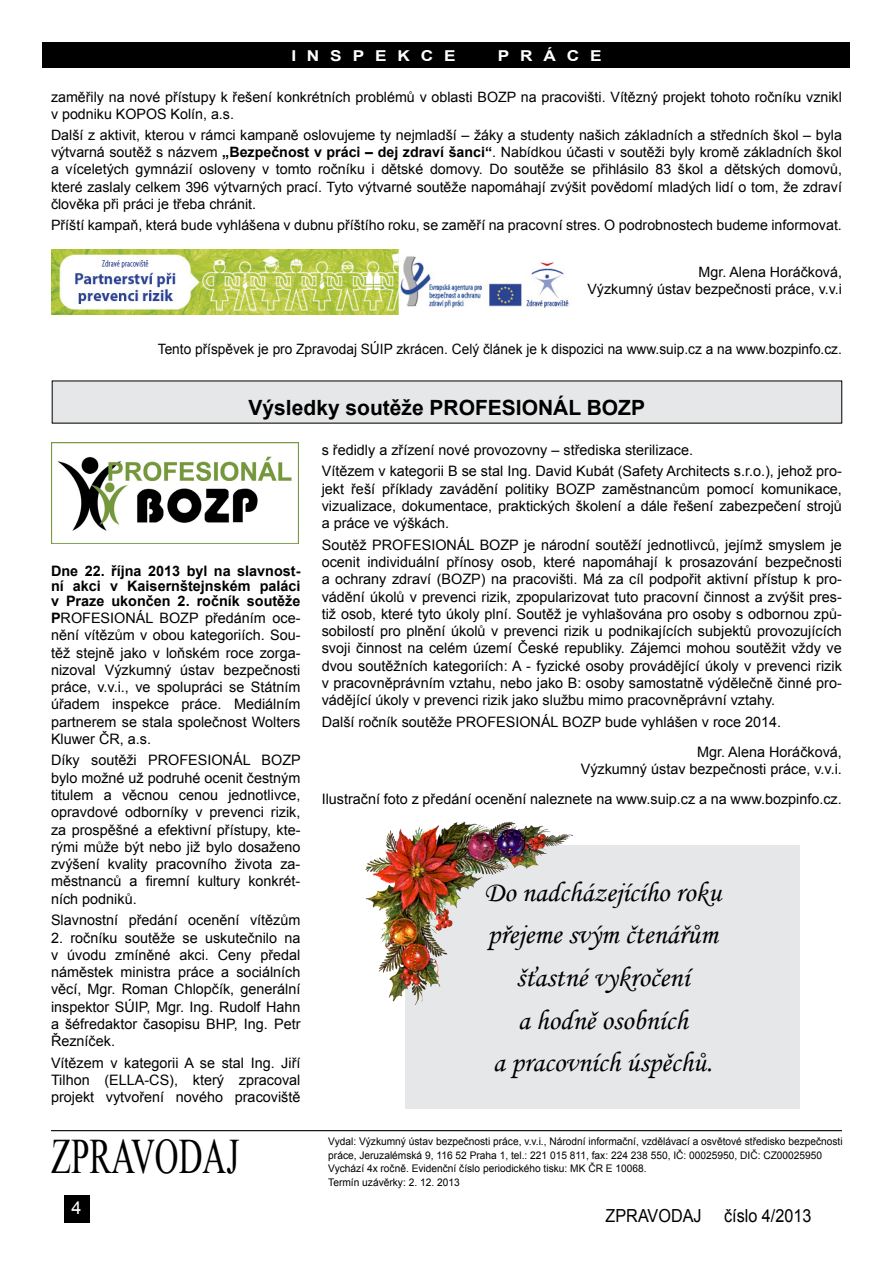
<style>
.page{position:relative;width:893px;height:1263px;background:#fff}
.page>*{position:absolute;margin:0;border:0;box-sizing:border-box;transform-origin:0 0}
.t1{font:49.5px "Times New Roman";color:#000;scale:.67 1}
.t2{font:28.5px/42.8px "Monotype Corsiva";color:#000;text-align:center}
.t3{font:700 21px "Arial";color:#000}
.t4{font:18px "Arial";color:#000;scale:.9 1}
.t5{font:18px "Arial";color:#fff}
.t6{font:700 15px "Arial";color:#fff;scale:1.15 1}
.t7{font:14.4px/17.2px "Arial";color:#000;text-align:justify}
.t8{font:700 14.4px/14.7px "Arial";color:#000;text-align:justify}
.t9{font:14.25px/17.1px "Arial";color:#000}
.t10{font:14.25px "Arial";color:#000;scale:.96 1}
.t11{font:10.5px/13.5px "Arial";color:#000}
.s1{font-weight:700}
</style>
<div class="page">
<div style="left:43px;top:43px;width:807px;height:25px;background:#000"></div>
<div style="left:64px;top:1195px;width:25px;height:27px;background:#000"></div>
<hr style="left:51px;top:1130px;width:791px;height:1px;background:#000">
<div style="left:52px;top:381px;width:790px;height:42px;background:#e6e7e8"></div>
<img style="left:52px;top:443px;width:246px;height:101px">
<img style="left:51px;top:250px;width:519px;height:64px">
<div style="left:406px;top:846px;width:394px;height:263px;background:#e6e7e8"></div>
<img style="left:366px;top:821px;width:206px;height:183px">
<p class="t6" style="left:291px;top:46px;width:13px">IN</p>
<p class="t6" style="left:330px;top:46px;width:39px">S PEKCEPRÁCE</p>
<p class="t9" style="left:51px;top:88px;width:792px">zaměřily na nové přístupy k řešení konkrétních problémů v oblasti BOZP na pracovišti. Vítězný projekt tohoto ročníku vznikl v podniku KOPOS Kolín, a.s.</p>
<p class="t9" style="left:51px;top:127px;width:792px;text-align:justify">Další z aktivit, kterou v rámci kampaně oslovujeme ty nejmladší – žáky a studenty našich základních a středních škol – byla výtvarná soutěž s názvem <span class="s1">„Bezpečnost v práci – dej zdraví šanci“</span>. Nabídkou účasti v soutěži byly kromě základních škol a víceletých gymnázií osloveny v tomto ročníku i dětské domovy. Do soutěže se přihlásilo 83 škol a dětských domovů, které zaslaly celkem 396 výtvarných prací. Tyto výtvarné soutěže napomáhají zvýšit povědomí mladých lidí o tom, že zdraví člověka při práci je třeba chránit.</p>
<p class="t9" style="left:51px;top:217px;width:792px">Příští kampaň, která bude vyhlášena v dubnu příštího roku, se zaměří na pracovní stres. O podrobnostech budeme informovat.</p>
<p class="t9" style="left:587px;top:263px;width:256px;text-align:right">Mgr. Alena Horáčková,<br>Výzkumný ústav bezpečnosti práce, v.v.i</p>
<p class="t10" style="left:158px;top:339px;width:714px">Tento příspěvek je pro Zpravodaj SÚIP zkrácen. Celý článek je k dispozici na www.suip.cz a na www.bozpinfo.cz.</p>
<h3 class="t3" style="left:249px;top:394px;width:395px">Výsledky soutěže PROFESIONÁL BOZP</h3>
<p class="t8" style="left:51px;top:564px;width:251px">Dne 22. října 2013 byl na slavnost&shy;ní akci v Kaisernštejnském paláci v Praze ukončen 2. ročník soutěže</p>
<p class="t7" style="left:51px;top:609px;width:251px"><span class="s1">P</span>ROFESIONÁL BOZP předáním oce&shy;nění vítězům v obou kategoriích. Sou&shy;těž stejně jako v loňském roce zorga&shy;nizoval Výzkumný ústav bezpečnosti práce, v.v.i., ve spolupráci se Státním úřadem inspekce práce. Mediálním partnerem se stala společnost Wolters Kluwer ČR, a.s.</p>
<p class="t7" style="left:51px;top:752px;width:251px">Díky soutěži PROFESIONÁL BOZP bylo možné už podruhé ocenit čestným titulem a věcnou cenou jednotlivce, opravdové odborníky v prevenci rizik, za prospěšné a efektivní přístupy, kte&shy;rými může být nebo již bylo dosaženo zvýšení kvality pracovního života za&shy;městnanců a firemní kultury konkrét&shy;ních podniků.</p>
<p class="t7" style="left:51px;top:912px;width:251px">Slavnostní předání ocenění vítězům</p>
<p class="t7" style="left:51px;top:929px;width:251px">2. ročníku soutěže se uskutečnilo na v úvodu zmíněné akci. Ceny předal náměstek ministra práce a sociálních věcí, Mgr. Roman Chlopčík, generální inspektor SÚIP, Mgr. Ing. Rudolf Hahn a šéfredaktor časopisu BHP, Ing. Petr Řezníček.</p>
<p class="t7" style="left:51px;top:1054px;width:251px">Vítězem v kategorii A se stal Ing. Jiří Tilhon (ELLA-CS), který zpracoval projekt vytvoření nového pracoviště</p>
<p class="t7" style="left:322px;top:439px;width:522px;line-height:21.6px">s ředidly a zřízení nové provozovny – střediska sterilizace.<br>Vítězem v kategorii B se stal Ing. David Kubát (Safety Architects s.r.o.), jehož pro-</p>
<p class="t7" style="left:322px;top:480px;width:522px">jekt řeší příklady zavádění politiky BOZP zaměstnancům pomocí komunikace, vizualizace, dokumentace, praktických školení a dále řešení zabezpečení strojů a práce ve výškách.</p>
<p class="t7" style="left:322px;top:536px;width:522px">Soutěž PROFESIONÁL BOZP je národní soutěží jednotlivců, jejímž smyslem je ocenit individuální přínosy osob, které napomáhají k prosazování bezpečnosti a ochrany zdraví (BOZP) na pracovišti. Má za cíl podpořit aktivní přístup k pro&shy;vádění úkolů v prevenci rizik, zpopularizovat tuto pracovní činnost a zvýšit pres&shy;tiž osob, které tyto úkoly plní. Soutěž je vyhlašována pro osoby s odbornou způ&shy;sobilostí pro plnění úkolů v prevenci rizik u podnikajících subjektů provozujících svoji činnost na celém území České republiky. Zájemci mohou soutěžit vždy ve dvou soutěžních kategoriích: A - fyzické osoby provádějící úkoly v prevenci rizik v pracovněprávním vztahu, nebo jako B: osoby samostatně výdělečně činné pro&shy;vádějící úkoly v prevenci rizik jako službu mimo pracovněprávní vztahy.</p>
<p class="t7" style="left:697px;top:707px;width:146px;line-height:30px;text-indent:-375px">Další ročník soutěže PROFESIONÁL BOZP bude vyhlášen v roce 2014.<br>Mgr. Alena Horáčková,</p>
<p class="t7" style="left:322px;top:754px;width:522px;line-height:30px;text-align:right">Výzkumný ústav bezpečnosti práce, v.v.i.<br>Ilustrační foto z předání ocenění naleznete na www.suip.cz a na www.bozpinfo.cz.</p>
<h2 class="t2" style="left:484px;top:871px;width:239px">Do nadcházejícího roku přejeme svým čtenářům šťastné vykročení<br>a hodně osobních<br>a pracovních úspěchů.</h2>
<h1 class="t1" style="left:51px;top:1123px;width:282px">ZPRAVODAJ</h1>
<p class="t11" style="left:328px;top:1135px;width:516px">Vydal: Výzkumný ústav bezpečnosti práce, v.v.i., Národní informační, vzdělávací a osvětové středisko bezpečnosti práce, Jeruzalémská 9, 116 52 Praha 1, tel.: 221 015 811, fax: 224 238 550, IČ: 00025950, DIČ: CZ00025950<br>Vychází 4x ročně. Evidenční číslo periodického tisku: MK ČR E 10068.<br>Termín uzávěrky: 2. 12. 2013</p>
<p class="t5" style="left:72px;top:1196px;width:12px">4</p>
<p class="t4" style="left:606px;top:1204px;width:108px">ZPRAVODAJ</p>
<p class="t4" style="left:724px;top:1204px;width:99px">číslo 4/2013</p>
</div>
